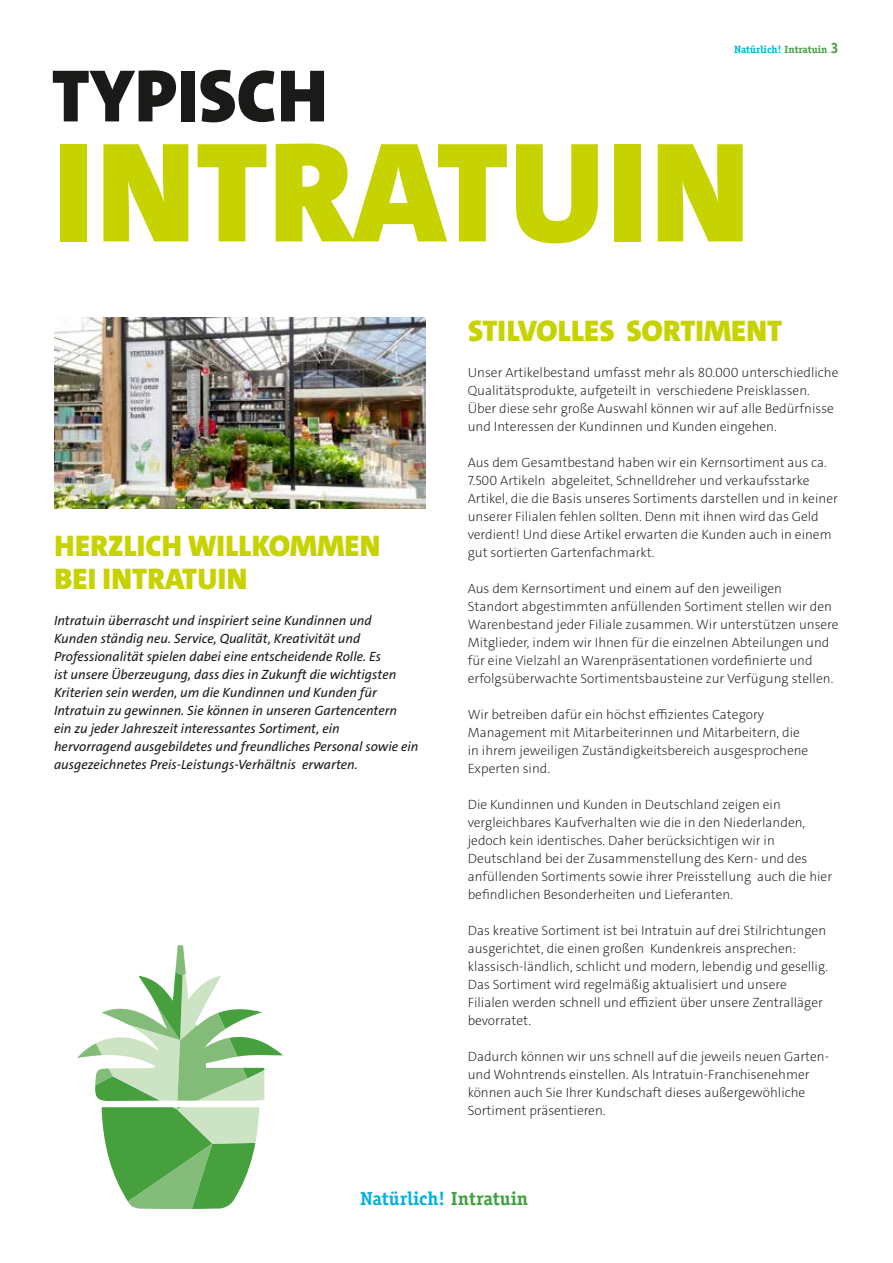
<style>
.page{position:relative;width:893px;height:1263px;background:#fff}
.page>*{position:absolute;margin:0;border:0;box-sizing:border-box;transform-origin:0 0}
.t1{font:900 144px "The Sans C4 s";letter-spacing:.005em;color:#c7d300}
.t2{font:900 75px "The Sans C4 s";letter-spacing:.005em;color:#1a1a18}
.t3{font:900 30px/33px "The Sans C4 s";letter-spacing:.005em;color:#c7d300}
.t4{font:700 18.9px "Officina Serif Std";color:#00b0e0}
.t5{font:200 13.5px/18px "The Sans C4 s";color:#1a1a18}
.t6{font:italic 13.5px/18px "The Sans C4 s";color:#1a1a18}
.t7{font:700 10.5px "Officina Serif Std";color:#00b0e0}
.s1{color:#40a03e}
.s2{font-size:15px;color:#40a03e}
</style>
<div class="page">
<svg style="left:77px;top:945px;width:206px;height:264px"></svg>
<img style="left:54px;top:317px;width:371px;height:191px">
<p class="t7" style="left:734px;top:43px;width:106px">Natürlich! <span class="s1">Intratuin</span> <span class="s2">3</span></p>
<h2 class="t2" style="left:52px;top:48px;width:277px">TYPISCH</h2>
<h1 class="t1" style="left:53px;top:100px;width:698px">INTRATUIN</h1>
<h3 class="t3" style="left:54px;top:530px;width:328px">HERZLICH WILLKOMMEN<br>BEI INTRATUIN</h3>
<p class="t6" style="left:54px;top:611px;width:366px">Intratuin überrascht und inspiriert seine Kundinnen und Kunden ständig neu. Service, Qualität, Kreativität und Professionalität spielen dabei eine entscheidende Rolle. Es<br>ist unsere Überzeugung, dass dies in Zukunft die wichtigsten Kriterien sein werden, um die Kundinnen und Kunden für Intratuin zu gewinnen. Sie können in unseren Gartencentern<br>ein zu jeder Jahreszeit interessantes Sortiment, ein hervorragend ausgebildetes und freundliches Personal sowie ein ausgezeichnetes Preis-Leistungs-Verhältnis erwarten.</p>
<h3 class="t3" style="left:468px;top:315px;width:316px">STILVOLLES SORTIMENT</h3>
<p class="t5" style="left:468px;top:363px;width:372px">Unser Artikelbestand umfasst mehr als 80.000 unterschiedliche Qualitätsprodukte, aufgeteilt in verschiedene Preisklassen.<br>Über diese sehr große Auswahl können wir auf alle Bedürfnisse und Interessen der Kundinnen und Kunden eingehen.</p>
<p class="t5" style="left:468px;top:453px;width:372px">Aus dem Gesamtbestand haben wir ein Kernsortiment aus ca.<br>7.500 Artikeln abgeleitet, Schnelldreher und verkaufsstarke Artikel, die die Basis unseres Sortiments darstellen und in keiner unserer Filialen fehlen sollten. Denn mit ihnen wird das Geld verdient! Und diese Artikel erwarten die Kunden auch in einem gut sortierten Gartenfachmarkt.</p>
<p class="t5" style="left:468px;top:579px;width:372px">Aus dem Kernsortiment und einem auf den jeweiligen<br>Standort abgestimmten anfüllenden Sortiment stellen wir den Warenbestand jeder Filiale zusammen. Wir unterstützen unsere Mitglieder, indem wir Ihnen für die einzelnen Abteilungen und für eine Vielzahl an Warenpräsentationen vordefinierte und erfolgsüberwachte Sortimentsbausteine zur Verfügung stellen.</p>
<p class="t5" style="left:468px;top:705px;width:342px">Wir betreiben dafür ein höchst effizientes Category Management mit Mitarbeiterinnen und Mitarbeitern, die in ihrem jeweiligen Zuständigkeitsbereich ausgesprochene Experten sind.</p>
<p class="t5" style="left:468px;top:795px;width:366px">Die Kundinnen und Kunden in Deutschland zeigen ein vergleichbares Kaufverhalten wie die in den Niederlanden, jedoch kein identisches. Daher berücksichtigen wir in Deutschland bei der Zusammenstellung des Kern- und des anfüllenden Sortiments sowie ihrer Preisstellung auch die hier befindlichen Besonderheiten und Lieferanten.</p>
<p class="t5" style="left:468px;top:921px;width:362px">Das kreative Sortiment ist bei Intratuin auf drei Stilrichtungen ausgerichtet, die einen großen Kundenkreis ansprechen: klassisch-ländlich, schlicht und modern, lebendig und gesellig.<br>Das Sortiment wird regelmäßig aktualisiert und unsere Filialen werden schnell und effizient über unsere Zentralläger bevorratet.</p>
<p class="t5" style="left:468px;top:1047px;width:363px">Dadurch können wir uns schnell auf die jeweils neuen Garten&shy;und Wohntrends einstellen. Als Intratuin-Franchisenehmer können auch Sie Ihrer Kundschaft dieses außergewöhliche Sortiment präsentieren.</p>
<h3 class="t4" style="left:360px;top:1187px;width:169px">Natürlich! <span class="s1">Intratuin</span></h3>
</div>
